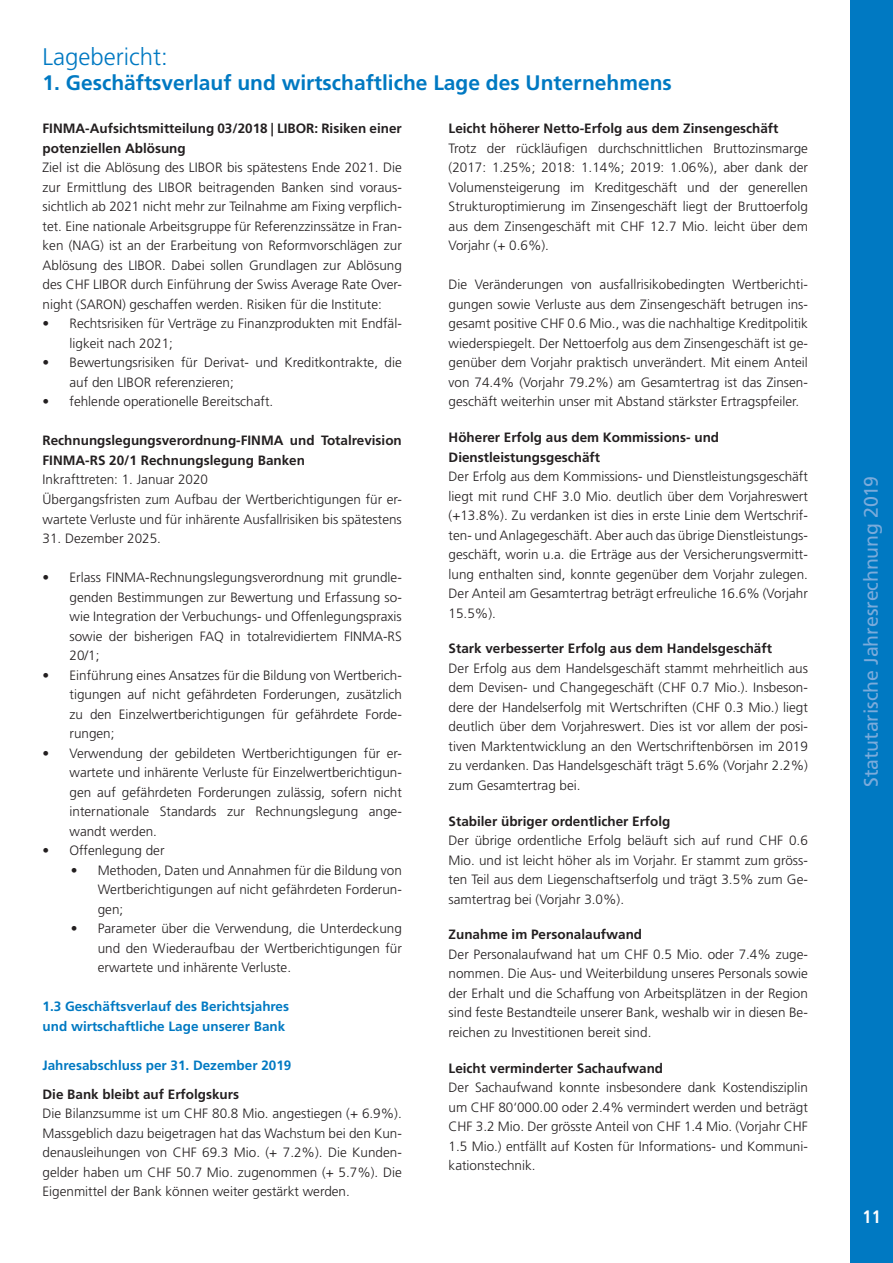
<style>
.page{position:relative;width:893px;height:1263px;background:#fff}
.page>*{position:absolute;margin:0;border:0;box-sizing:border-box;transform-origin:0 0}
.t1{font:300 24px "Frutiger LT Std";color:#0079c2}
.t2{font:700 21px "Frutiger LT Std";color:#0079c2}
.t3{font:19.5px "Frutiger LT Std";letter-spacing:-.005em;color:#7aabdb}
.t4{font:700 condensed 18px "Frutiger LT Std";color:#fff}
.Lauftext{font:300 13.5px/19.5px "Frutiger LT Std";color:#231f20;text-align:justify}
.Lauftext-2{font:700 13.5px/19.5px "Frutiger LT Std";color:#231f20}
.Lauftext-3{font:700 13.5px "Frutiger LT Std";color:#0079c2}
</style>
<div class="page">
<div style="left:850px;top:0;width:43px;height:1263px;background:#0079c2"></div>
<p class="t1" style="left:43px;top:43px;width:127px">Lagebericht:</p>
<p class="t2" style="left:43px;top:71px;width:631px">1. Geschäftsverlauf und wirtschaftliche Lage des Unternehmens</p>
<p class="Lauftext-2" style="left:43px;top:119px;width:361px">FINMA-Aufsichtsmitteilung 03/2018 | LIBOR: Risiken einer potenziellen Ablösung</p>
<p class="Lauftext" style="left:43px;top:158px;width:361px">Ziel ist die Ablösung des LIBOR bis spätestens Ende 2021. Die zur Ermittlung des LIBOR beitragenden Banken sind voraus&shy;sichtlich ab 2021 nicht mehr zur Teilnahme am Fixing verpflich&shy;tet. Eine nationale Arbeitsgruppe für Referenzzinssätze in Fran&shy;ken (NAG) ist an der Erarbeitung von Reformvorschlägen zur Ablösung des LIBOR. Dabei sollen Grundlagen zur Ablösung des CHF LIBOR durch Einführung der Swiss Average Rate Over&shy;night (SARON) geschaffen werden. Risiken für die Institute:</p>
<p class="Lauftext" style="left:70px;top:314px;width:334px;text-indent:-27px">• Rechtsrisiken für Verträge zu Finanzprodukten mit Endfäl&shy;ligkeit nach 2021;</p>
<p class="Lauftext" style="left:70px;top:353px;width:334px;text-indent:-27px">• Bewertungsrisiken für Derivat- und Kreditkontrakte, die auf den LIBOR referenzieren;</p>
<p class="Lauftext" style="left:43px;top:392px;width:232px">• fehlende operationelle Bereitschaft.</p>
<p class="Lauftext-2" style="left:43px;top:431px;width:361px">Rechnungslegungsverordnung-FINMA und Totalrevision<br>FINMA-RS 20/1 Rechnungslegung Banken</p>
<p class="Lauftext" style="left:43px;top:470px;width:167px">Inkrafttreten: 1. Januar 2020</p>
<p class="Lauftext" style="left:43px;top:490px;width:361px">Übergangsfristen zum Aufbau der Wertberichtigungen für er&shy;wartete Verluste und für inhärente Ausfallrisiken bis spätestens</p>
<p class="Lauftext" style="left:43px;top:529px;width:120px">31. Dezember 2025.</p>
<p class="Lauftext" style="left:70px;top:568px;width:334px;text-indent:-27px">• Erlass FINMA-Rechnungslegungsverordnung mit grundle&shy;genden Bestimmungen zur Bewertung und Erfassung so&shy;wie Integration der Verbuchungs- und Offenlegungspraxis sowie der bisherigen FAQ in totalrevidiertem FINMA-RS 20/1;</p>
<p class="Lauftext" style="left:70px;top:665px;width:334px;text-indent:-27px">• Einführung eines Ansatzes für die Bildung von Wertberich&shy;tigungen auf nicht gefährdeten Forderungen, zusätzlich zu den Einzelwertberichtigungen für gefährdete Forde&shy;rungen;</p>
<p class="Lauftext" style="left:70px;top:743px;width:334px;text-indent:-27px">• Verwendung der gebildeten Wertberichtigungen für er&shy;wartete und inhärente Verluste für Einzelwertberichtigun&shy;gen auf gefährdeten Forderungen zulässig, sofern nicht internationale Standards zur Rechnungslegung ange&shy;wandt werden.</p>
<p class="Lauftext" style="left:43px;top:841px;width:124px">• Offenlegung der</p>
<p class="Lauftext" style="left:98px;top:860px;width:306px;text-indent:-27px">• Methoden, Daten und Annahmen für die Bildung von Wertberichtigungen auf nicht gefährdeten Forderun&shy;gen;</p>
<p class="Lauftext" style="left:98px;top:919px;width:306px;text-indent:-27px">• Parameter über die Verwendung, die Unterdeckung und den Wiederaufbau der Wertberichtigungen für erwartete und inhärente Verluste.</p>
<p class="Lauftext-3" style="left:43px;top:998px;width:248px">1.3 Geschäftsverlauf des Berichtsjahres</p>
<p class="Lauftext-3" style="left:43px;top:1018px;width:244px">und wirtschaftliche Lage unserer Bank</p>
<p class="Lauftext-3" style="left:43px;top:1057px;width:250px">Jahresabschluss per 31. Dezember 2019</p>
<p class="Lauftext-2" style="left:43px;top:1084px;width:198px">Die Bank bleibt auf Erfolgskurs</p>
<p class="Lauftext" style="left:43px;top:1104px;width:361px">Die Bilanzsumme ist um CHF 80.8 Mio. angestiegen (+ 6.9%).<br>Massgeblich dazu beigetragen hat das Wachstum bei den Kun&shy;denausleihungen von CHF 69.3 Mio. (+ 7.2%). Die Kunden&shy;gelder haben um CHF 50.7 Mio. zugenommen (+ 5.7%). Die Eigenmittel der Bank können weiter gestärkt werden.</p>
<p class="Lauftext-2" style="left:449px;top:119px;width:331px">Leicht höherer Netto-Erfolg aus dem Zinsengeschäft</p>
<p class="Lauftext" style="left:449px;top:139px;width:361px">Trotz der rückläufigen durchschnittlichen Bruttozinsmarge (2017: 1.25%; 2018: 1.14%; 2019: 1.06%), aber dank der Volumensteigerung im Kreditgeschäft und der generellen Strukturoptimierung im Zinsengeschäft liegt der Bruttoerfolg aus dem Zinsengeschäft mit CHF 12.7 Mio. leicht über dem Vorjahr (+ 0.6%).</p>
<p class="Lauftext" style="left:449px;top:275px;width:361px">Die Veränderungen von ausfallrisikobedingten Wertberichti&shy;gungen sowie Verluste aus dem Zinsengeschäft betrugen ins&shy;gesamt positive CHF 0.6 Mio., was die nachhaltige Kreditpolitik wiederspiegelt. Der Nettoerfolg aus dem Zinsengeschäft ist ge&shy;genüber dem Vorjahr praktisch unverändert. Mit einem Anteil von 74.4% (Vorjahr 79.2%) am Gesamtertrag ist das Zinsen&shy;geschäft weiterhin unser mit Abstand stärkster Ertragspfeiler.</p>
<p class="Lauftext-2" style="left:449px;top:428px;width:272px">Höherer Erfolg aus dem Kommissions- und</p>
<p class="Lauftext-2" style="left:449px;top:447px;width:153px">Dienstleistungsgeschäft</p>
<p class="Lauftext" style="left:449px;top:467px;width:361px">Der Erfolg aus dem Kommissions- und Dienstleistungsgeschäft liegt mit rund CHF 3.0 Mio. deutlich über dem Vorjahreswert (+13.8%). Zu verdanken ist dies in erste Linie dem Wertschrif&shy;ten- und Anlagegeschäft. Aber auch das übrige Dienstleistungs&shy;geschäft, worin u.a. die Erträge aus der Versicherungsvermitt&shy;lung enthalten sind, konnte gegenüber dem Vorjahr zulegen.<br>Der Anteil am Gesamtertrag beträgt erfreuliche 16.6% (Vorjahr 15.5%).</p>
<p class="Lauftext-2" style="left:449px;top:639px;width:325px">Stark verbesserter Erfolg aus dem Handelsgeschäft</p>
<p class="Lauftext" style="left:449px;top:659px;width:361px">Der Erfolg aus dem Handelsgeschäft stammt mehrheitlich aus dem Devisen- und Changegeschäft (CHF 0.7 Mio.). Insbeson&shy;dere der Handelserfolg mit Wertschriften (CHF 0.3 Mio.) liegt deutlich über dem Vorjahreswert. Dies ist vor allem der posi&shy;tiven Marktentwicklung an den Wertschriftenbörsen im 2019 zu verdanken. Das Handelsgeschäft trägt 5.6% (Vorjahr 2.2%) zum Gesamtertrag bei.</p>
<p class="Lauftext-2" style="left:449px;top:811px;width:223px">Stabiler übriger ordentlicher Erfolg</p>
<p class="Lauftext" style="left:449px;top:831px;width:361px">Der übrige ordentliche Erfolg beläuft sich auf rund CHF 0.6<br>Mio. und ist leicht höher als im Vorjahr. Er stammt zum gröss&shy;ten Teil aus dem Liegenschaftserfolg und trägt 3.5% zum Ge&shy;samtertrag bei (Vorjahr 3.0%).</p>
<p class="Lauftext-2" style="left:449px;top:925px;width:195px">Zunahme im Personalaufwand</p>
<p class="Lauftext" style="left:449px;top:945px;width:361px">Der Personalaufwand hat um CHF 0.5 Mio. oder 7.4% zuge&shy;nommen. Die Aus- und Weiterbildung unseres Personals sowie der Erhalt und die Schaffung von Arbeitsplätzen in der Region sind feste Bestandteile unserer Bank, weshalb wir in diesen Be&shy;reichen zu Investitionen bereit sind.</p>
<p class="Lauftext-2" style="left:449px;top:1058px;width:216px">Leicht verminderter Sachaufwand</p>
<p class="Lauftext" style="left:449px;top:1078px;width:361px">Der Sachaufwand konnte insbesondere dank Kostendisziplin um CHF 80‘000.00 oder 2.4% vermindert werden und beträgt CHF 3.2 Mio. Der grösste Anteil von CHF 1.4 Mio. (Vorjahr CHF 1.5 Mio.) entfällt auf Kosten für Informations- und Kommuni&shy;kationstechnik.</p>
<h3 class="t3" style="left:860px;top:787px;width:312px;rotate:-90deg">Statutarische Jahresrechnung 2019</h3>
<h3 class="t4" style="left:862px;top:1206px;width:20px">11</h3>
</div>
